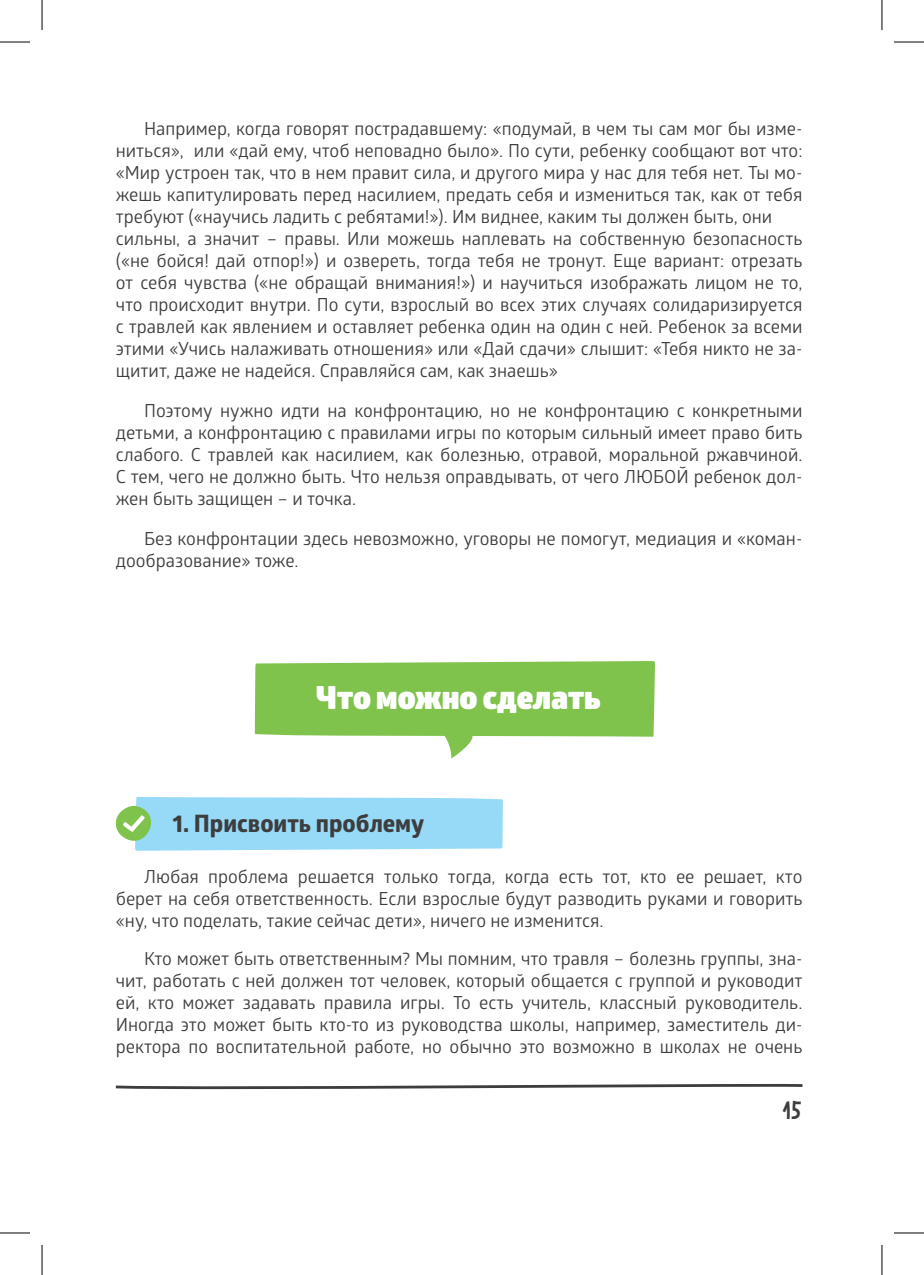
<style>
.page{position:relative;width:924px;height:1275px;background:#fff}
.page>*{position:absolute;margin:0;border:0;box-sizing:border-box;transform-origin:0 0}
.t1{font:900 32px "Glober";color:#fff}
.t2{font:700 24px "Globerx";color:#3d3d3d}
.t3{font:24px "Le Osler Sharp";color:#3d3d3d}
.t4{font:18px/22px "Glober";color:#3d3d3d;text-align:justify}
</style>
<div class="page">
<svg style="left:115px;top:1084px;width:688px;height:5px"></svg>
<svg style="left:255px;top:661px;width:399px;height:97px"></svg>
<svg style="left:115px;top:797px;width:387px;height:53px;background:#9bdbf1"></svg>
<hr style="left:0;top:42px;width:30px;height:1px;background:#000">
<hr style="left:893px;top:42px;width:30px;height:1px;background:#000">
<hr style="left:0;top:1232px;width:30px;height:1px;background:#000">
<hr style="left:893px;top:1232px;width:30px;height:1px;background:#000">
<hr style="left:42px;top:0;width:1px;height:30px;background:#000">
<hr style="left:42px;top:1245px;width:1px;height:30px;background:#000">
<hr style="left:881px;top:0;width:1px;height:30px;background:#000">
<hr style="left:881px;top:1245px;width:1px;height:30px;background:#000">
<p class="t4" style="left:116px;top:117px;width:688px;text-align:left;text-indent:28px">Например, когда говорят пострадавшему: «подумай, в чем ты сам мог бы изме&shy;ниться», или «дай ему, чтоб неповадно было». По сути, ребенку сообщают вот что: «Мир устроен так, что в нем правит сила, и другого мира у нас для тебя нет. Ты мо&shy;жешь капитулировать перед насилием, предать себя и измениться так, как от тебя требуют («научись ладить с ребятами!»). Им виднее, каким ты должен быть, они сильны, а значит – правы. Или можешь наплевать на собственную безопасность («не бойся! дай отпор!») и озвереть, тогда тебя не тронут. Еще вариант: отрезать от себя чувства («не обращай внимания!») и научиться изображать лицом не то, что происходит внутри. По сути, взрослый во всех этих случаях солидаризируется с травлей как явлением и оставляет ребенка один на один с ней. Ребенок за всеми этими «Учись налаживать отношения» или «Дай сдачи» слышит: «Тебя никто не за&shy;щитит, даже не надейся. Справляйся сам, как знаешь»</p>
<p class="t4" style="left:116px;top:399px;width:688px;text-indent:28px">Поэтому нужно идти на конфронтацию, но не конфронтацию с конкретными детьми, а конфронтацию с правилами игры по которым сильный имеет право бить слабого. С травлей как насилием, как болезнью, отравой, моральной ржавчиной.<br>С тем, чего не должно быть. Что нельзя оправдывать, от чего ЛЮБОЙ ребенок дол&shy;жен быть защищен – и точка.</p>
<p class="t4" style="left:116px;top:527px;width:687px;text-indent:28px">Без конфронтации здесь невозможно, уговоры не помогут, медиация и «коман&shy;дообразование» тоже.</p>
<h1 class="t1" style="left:316px;top:673px;width:286px">Что можно сделать</h1>
<h2 class="t2" style="left:173px;top:806px;width:253px">1. Присвоить проблему</h2>
<p class="t4" style="left:116px;top:865px;width:687px;text-indent:28px">Любая проблема решается только тогда, когда есть тот, кто ее решает, кто берет на себя ответственность. Если взрослые будут разводить руками и говорить «ну, что поделать, такие сейчас дети», ничего не изменится.</p>
<p class="t4" style="left:116px;top:947px;width:687px;text-indent:28px">Кто может быть ответственным? Мы помним, что травля – болезнь группы, зна&shy;чит, работать с ней должен тот человек, который общается с группой и руководит ей, кто может задавать правила игры. То есть учитель, классный руководитель.<br>Иногда это может быть кто-то из руководства школы, например, заместитель ди&shy;ректора по воспитательной работе, но обычно это возможно в школах не очень</p>
<h2 class="t3" style="left:782px;top:1096px;width:21px">15</h2>
</div>
